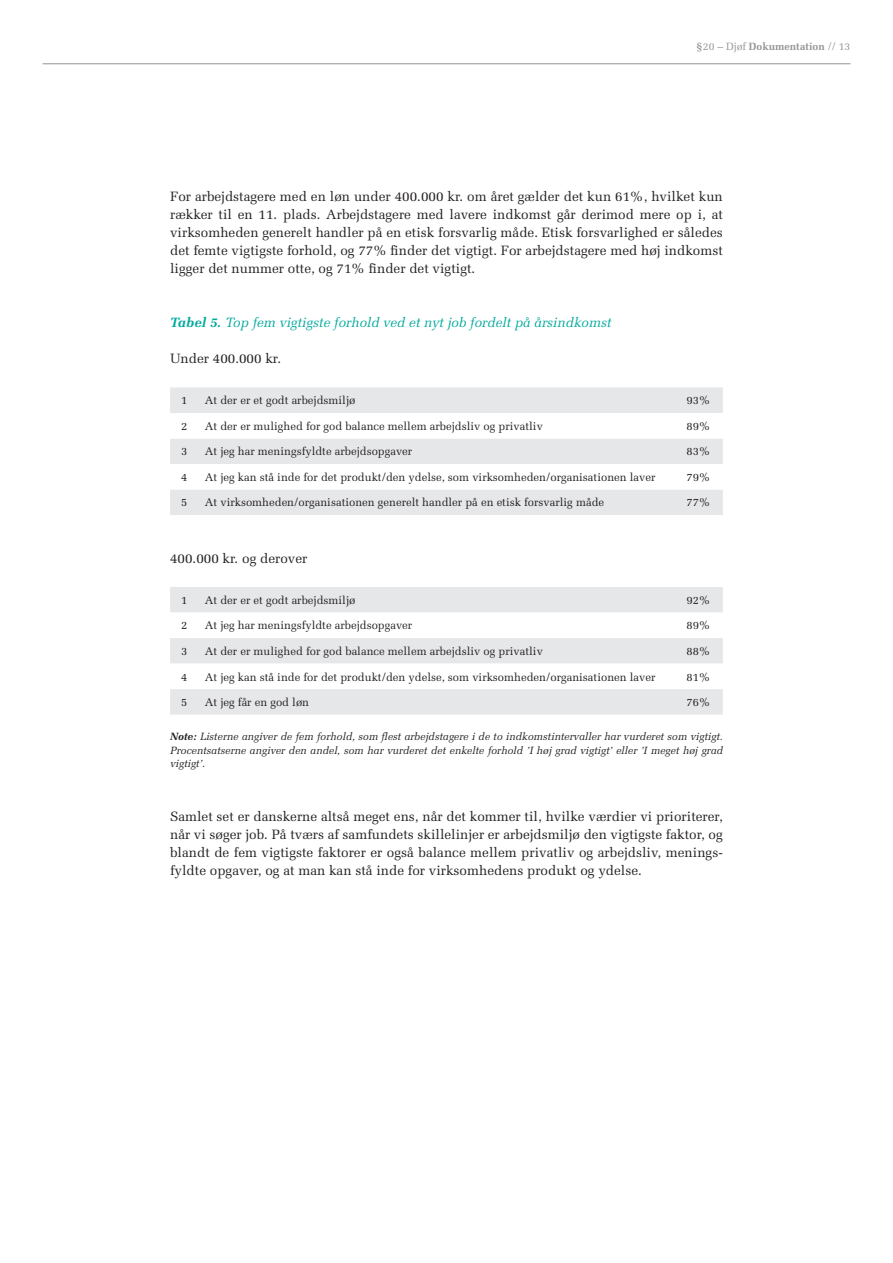
<style>
.page{position:relative;width:893px;height:1263px;background:#fff}
.page>*{position:absolute;margin:0;border:0;box-sizing:border-box;transform-origin:0 0}
.brød_9_12{font:13.5px/18px "Melior LT Std";color:#231f20;text-align:justify}
.brød_9_12-2{font:italic 13.5px "Melior LT Std";color:#00a99d}
.brød_9_12-3{font:11.25px "Melior LT Std";color:#231f20}
.brød_9_12-4{font:italic 10.5px/13.5px "Melior LT Std";letter-spacing:-.005em;color:#231f20;text-align:justify}
.t1{font:700 10.5px "Melior LT Std";color:#939598}
.s1{font-weight:400}
.s2{font-weight:700}
</style>
<div class="page">
<hr style="left:43px;top:64px;width:807px;height:1px;background:#939598">
<div style="left:170px;top:387px;width:553px;height:128px;background:#e6e7e9"></div>
<svg style="left:170px;top:413px;width:553px;height:76px"></svg>
<div style="left:170px;top:587px;width:553px;height:128px;background:#e6e7e9"></div>
<svg style="left:170px;top:612px;width:553px;height:77px"></svg>
<p class="t1" style="left:696px;top:40px;width:155px">§<span class="s1">20 – Djøf</span> Dokumentation <span class="s1">// 13</span></p>
<p class="brød_9_12" style="left:170px;top:188px;width:554px">For arbejdstagere med en løn under 400.000 kr. om året gælder det kun 61%, hvilket kun rækker til en 11. plads. Arbejdstagere med lavere indkomst går derimod mere op i, at virksomheden generelt handler på en etisk forsvarlig måde. Etisk forsvarlighed er således det femte vigtigste forhold, og 77% finder det vigtigt. For arbejdstagere med høj indkomst ligger det nummer otte, og 71% finder det vigtigt.</p>
<p class="brød_9_12-2" style="left:170px;top:315px;width:443px"><span class="s2">Tabel 5.</span> Top fem vigtigste forhold ved et nyt job fordelt på årsindkomst</p>
<p class="brød_9_12" style="left:170px;top:350px;width:113px">Under 400.000 kr.</p>
<p class="brød_9_12-3" style="left:181px;top:394px;width:8px">1</p>
<p class="brød_9_12-3" style="left:205px;top:394px;width:152px">At der er et godt arbejdsmiljø</p>
<p class="brød_9_12-3" style="left:687px;top:394px;width:25px">93%</p>
<p class="brød_9_12-3" style="left:181px;top:419px;width:8px">2</p>
<p class="brød_9_12-3" style="left:205px;top:419px;width:340px">At der er mulighed for god balance mellem arbejdsliv og privatliv</p>
<p class="brød_9_12-3" style="left:687px;top:419px;width:25px">89%</p>
<p class="brød_9_12-3" style="left:181px;top:445px;width:8px">3</p>
<p class="brød_9_12-3" style="left:205px;top:445px;width:209px">At jeg har meningsfyldte arbejdsopgaver</p>
<p class="brød_9_12-3" style="left:687px;top:445px;width:25px">83%</p>
<p class="brød_9_12-3" style="left:181px;top:470px;width:8px">4</p>
<p class="brød_9_12-3" style="left:205px;top:470px;width:452px">At jeg kan stå inde for det produkt/den ydelse, som virksomheden/organisationen laver</p>
<p class="brød_9_12-3" style="left:687px;top:470px;width:25px">79%</p>
<p class="brød_9_12-3" style="left:181px;top:496px;width:8px">5</p>
<p class="brød_9_12-3" style="left:205px;top:496px;width:401px">At virksomheden/organisationen generelt handler på en etisk forsvarlig måde</p>
<p class="brød_9_12-3" style="left:687px;top:496px;width:25px">77%</p>
<p class="brød_9_12" style="left:170px;top:549px;width:139px">400.000 kr. og derover</p>
<p class="brød_9_12-3" style="left:181px;top:593px;width:8px">1</p>
<p class="brød_9_12-3" style="left:205px;top:593px;width:152px">At der er et godt arbejdsmiljø</p>
<p class="brød_9_12-3" style="left:687px;top:593px;width:25px">92%</p>
<p class="brød_9_12-3" style="left:181px;top:619px;width:8px">2</p>
<p class="brød_9_12-3" style="left:205px;top:619px;width:209px">At jeg har meningsfyldte arbejdsopgaver</p>
<p class="brød_9_12-3" style="left:687px;top:619px;width:25px">89%</p>
<p class="brød_9_12-3" style="left:181px;top:644px;width:8px">3</p>
<p class="brød_9_12-3" style="left:205px;top:644px;width:340px">At der er mulighed for god balance mellem arbejdsliv og privatliv</p>
<p class="brød_9_12-3" style="left:687px;top:644px;width:25px">88%</p>
<p class="brød_9_12-3" style="left:181px;top:670px;width:8px">4</p>
<p class="brød_9_12-3" style="left:205px;top:670px;width:452px">At jeg kan stå inde for det produkt/den ydelse, som virksomheden/organisationen laver</p>
<p class="brød_9_12-3" style="left:687px;top:670px;width:25px">81%</p>
<p class="brød_9_12-3" style="left:181px;top:696px;width:8px">5</p>
<p class="brød_9_12-3" style="left:205px;top:696px;width:106px">At jeg får en god løn</p>
<p class="brød_9_12-3" style="left:687px;top:696px;width:25px">76%</p>
<p class="brød_9_12-4" style="left:170px;top:730px;width:554px"><span class="s2">Note:</span> Listerne angiver de fem forhold, som flest arbejdstagere i de to indkomstintervaller har vurderet som vigtigt.<br>Procentsatserne angiver den andel, som har vurderet det enkelte forhold ’I høj grad vigtigt’ eller ’I meget høj grad vigtigt’.</p>
<p class="brød_9_12" style="left:170px;top:807px;width:554px">Samlet set er danskerne altså meget ens, når det kommer til, hvilke værdier vi prioriterer, når vi søger job. På tværs af samfundets skillelinjer er arbejdsmiljø den vigtigste faktor, og blandt de fem vigtigste faktorer er også balance mellem privatliv og arbejdsliv, menings&shy;fyldte opgaver, og at man kan stå inde for virksomhedens produkt og ydelse.</p>
</div>
